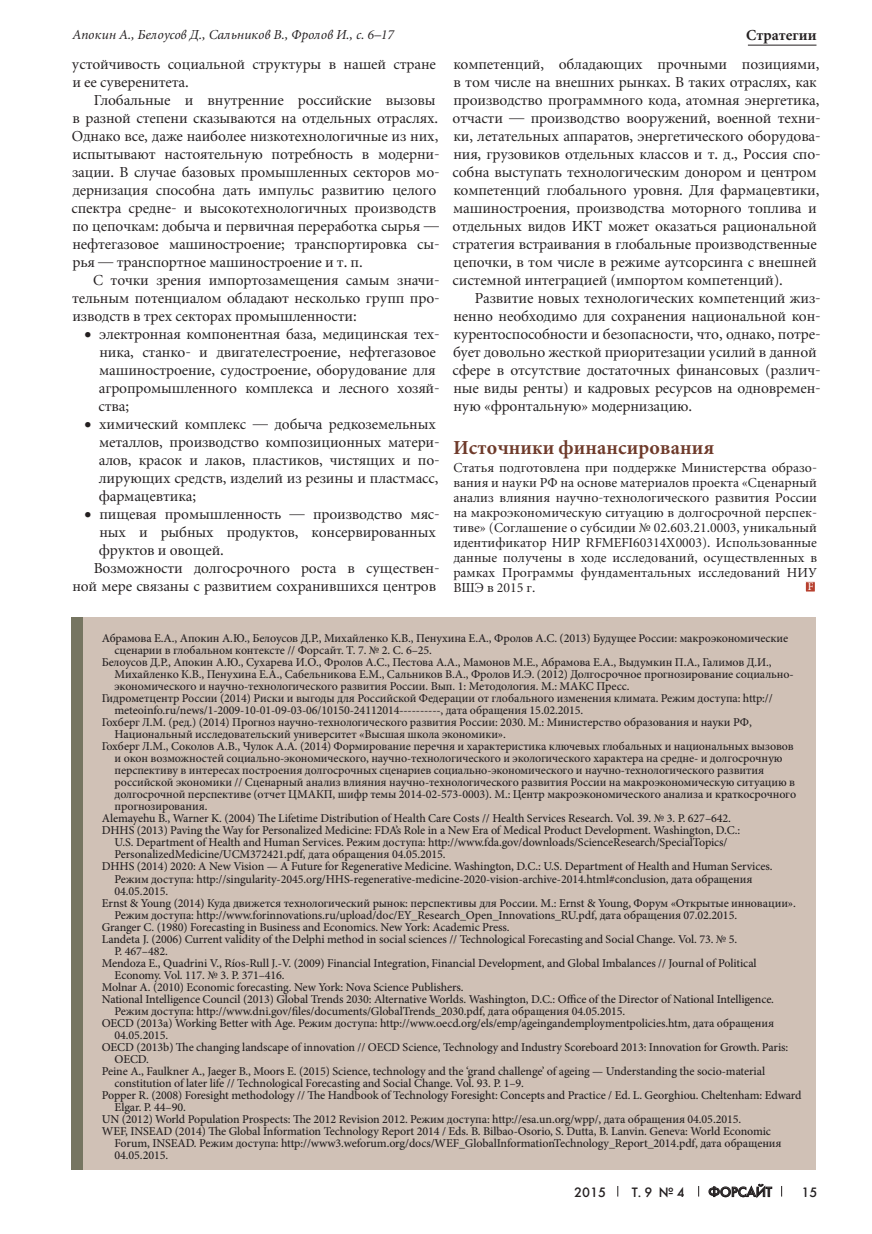
<style>
.page{position:relative;width:872px;height:1234px;background:#fff}
.page>*{position:absolute;margin:0;border:0;box-sizing:border-box;transform-origin:0 0}
.t1{font:700 19.5px "Miniature";letter-spacing:.01em;color:#6e3a2a}
.Обычный{font:15px/18px "Miniature";letter-spacing:-.01em;color:#231f20}
.Абзац_списка{font:15px/18px "Miniature";letter-spacing:-.01em;color:#231f20}
.t2{font:700 15px "Miniature";color:#231f20}
.t3{font:13.5px/15px "Miniature";color:#231f20;text-align:justify}
.Body_A{font:italic 13.5px "Miniature";color:#231f20}
.t4{font:13.5px "Futura Futuris C";color:#231f20}
.t5{font:500 12px/12px "Minion Pro";letter-spacing:-.01em;color:#231f20}
.t6{font:500 11.25px "Minion Pro";color:#fff;scale:.95 1}
</style>
<div class="page">
<hr style="left:748px;top:45px;width:68px;height:1px;background:#231f20">
<svg style="left:708px;top:1183px;width:64px;height:15px"></svg>
<div style="left:71px;top:617px;width:12px;height:552px;background:#767561"></div>
<div style="left:83px;top:617px;width:732px;height:552px;background:#d0c1b6"></div>
<div style="left:805px;top:581px;width:10px;height:11px;background:#b7402f"></div>
<div style="left:805px;top:581px;width:10px;height:11px;border:1px solid #fff"></div>
<p class="Body_A" style="left:72px;top:28px;width:323px">Апокин А., Белоусов Д., Сальников В., Фролов И., с. 6–17</p>
<p class="Абзац_списка" style="left:72px;top:55px;width:365px">устойчивость социальной структуры в нашей стране и ее суверенитета.</p>
<p class="Обычный" style="left:72px;top:91px;width:369px;text-indent:22px">Глобальные и внутренние российские вызовы в разной степени сказываются на отдельных отраслях.<br>Однако все, даже наиболее низкотехнологичные из них, испытывают настоятельную потребность в модерни&shy;зации. В случае базовых промышленных секторов мо&shy;дернизация способна дать импульс развитию целого спектра средне- и высокотехнологичных производств по цепочкам: добыча и первичная переработка сырья — нефтегазовое машиностроение; транспортировка сы&shy;рья — транспортное машиностроение и т. п.</p>
<p class="Абзац_списка" style="left:72px;top:271px;width:369px;text-align:justify;text-indent:21px">С точки зрения импортозамещения самым значи&shy;тельным потенциалом обладают несколько групп про&shy;изводств в трех секторах промышленности:</p>
<p class="Обычный" style="left:99px;top:325px;width:342px;text-indent:-14px">• электронная компонентная база, медицинская тех&shy;ника, станко- и двигателестроение, нефтегазовое машиностроение, судостроение, оборудование для агропромышленного комплекса и лесного хозяй&shy;ства;</p>
<p class="Обычный" style="left:99px;top:415px;width:342px;text-indent:-14px">• химический комплекс — добыча редкоземельных металлов, производство композиционных матери&shy;алов, красок и лаков, пластиков, чистящих и по&shy;лирующих средств, изделий из резины и пластмасс, фармацевтика;</p>
<p class="Обычный" style="left:99px;top:505px;width:342px;text-indent:-14px">• пищевая промышленность — производство мяс&shy;ных и рыбных продуктов, консервированных фруктов и овощей.</p>
<p class="Обычный" style="left:72px;top:559px;width:369px;text-align:right">Возможности долгосрочного роста в существен&shy;ной мере связаны с развитием сохранившихся центров</p>
<p class="t2" style="left:746px;top:28px;width:72px">Стратегии</p>
<p class="Обычный" style="left:452px;top:55px;width:369px">компетенций, обладающих прочными позициями, в том числе на внешних рынках. В таких отраслях, как производство программного кода, атомная энергетика, отчасти — производство вооружений, военной техни&shy;ки, летательных аппаратов, энергетического оборудова&shy;ния, грузовиков отдельных классов и т. д., Россия спо&shy;собна выступать технологическим донором и центром компетенций глобального уровня. Для фармацевтики, машиностроения, производства моторного топлива и отдельных видов ИКТ может оказаться рациональной стратегия встраивания в глобальные производственные цепочки, в том числе в режиме аутсорсинга с внешней системной интеграцией (импортом компетенций).</p>
<p class="Обычный" style="left:452px;top:289px;width:369px;text-indent:22px">Развитие новых технологических компетенций жиз&shy;ненно необходимо для сохранения национальной кон&shy;курентоспособности и безопасности, что, однако, потре&shy;бует довольно жесткой приоритезации усилий в данной сфере в отсутствие достаточных финансовых (различ&shy;ные виды ренты) и кадровых ресурсов на одновремен&shy;ную «фронтальную» модернизацию.</p>
<p class="t1" style="left:453px;top:437px;width:262px">Источники финансирования</p>
<p class="t3" style="left:453px;top:461px;width:365px">Статья подготовлена при поддержке Министерства образо&shy;вания и науки РФ на основе материалов проекта «Сценарный анализ влияния научно-технологического развития России на макроэкономическую ситуацию в долгосрочной перспек&shy;тиве» (Соглашение о субсидии № 02.603.21.0003, уникальный идентификатор НИР RFMEFI60314X0003). Использованные данные получены в ходе исследований, осуществленных в рамках Программы фундаментальных исследований НИУ ВШЭ в 2015 г.</p>
<p class="t6" style="left:807px;top:579px;width:8px">F</p>
<p class="t5" style="left:115px;top:632px;width:675px;text-indent:-13px">Абрамова Е.А., Апокин А.Ю., Белоусов Д.Р., Михайленко К.В., Пенухина Е.А., Фролов А.С. (2013) Будущее России: макроэкономические сценарии в глобальном контексте // Форсайт. Т. 7. № 2. С. 6–25.</p>
<p class="t5" style="left:115px;top:656px;width:680px;text-indent:-13px">Белоусов Д.Р., Апокин А.Ю., Сухарева И.О., Фролов А.С., Пестова А.А., Мамонов М.Е., Абрамова Е.А., Выдумкин П.А., Галимов Д.И.,<br>Михайленко К.В., Пенухина Е.А., Сабельникова Е.М., Сальников В.А., Фролов И.Э. (2012) Долгосрочное прогнозирование социально&shy;экономического и научно-технологического развития России. Вып. 1: Методология. М.: МАКС Пресс.</p>
<p class="t5" style="left:115px;top:692px;width:659px;text-indent:-13px">Гидрометцентр России (2014) Риски и выгоды для Российской Федерации от глобального изменения климата. Режим доступа: http:// meteoinfo.ru/news/1-2009-10-01-09-03-06/10150-24112014----------, дата обращения 15.02.2015.</p>
<p class="t5" style="left:115px;top:716px;width:639px;text-indent:-13px">Гохберг Л.М. (ред.) (2014) Прогноз научно-технологического развития России: 2030. М.: Министерство образования и науки РФ,<br>Национальный исследовательский университет «Высшая школа экономики».</p>
<p class="t5" style="left:115px;top:740px;width:683px;text-indent:-13px">Гохберг Л.М., Соколов А.В., Чулок А.А. (2014) Формирование перечня и характеристика ключевых глобальных и национальных вызовов и окон возможностей социально-экономического, научно-технологического и экологического характера на средне- и долгосрочную перспективу в интересах построения долгосрочных сценариев социально-экономического и научно-технологического развития российской экономики // Сценарный анализ влияния научно-технологического развития России на макроэкономическую ситуацию в долгосрочной перспективе (отчет ЦМАКП, шифр темы 2014-02-573-0003). М.: Центр макроэкономического анализа и краткосрочного прогнозирования.</p>
<p class="t5" style="left:102px;top:812px;width:630px">Alemayehu B., Warner K. (2004) The Lifetime Distribution of Health Care Costs // Health Services Research. Vol. 39. № 3. Р. 627–642.</p>
<p class="t5" style="left:115px;top:824px;width:627px;text-indent:-13px">DHHS (2013) Paving the Way for Personalized Medicine: FDA’s Role in a New Era of Medical Product Development. Washington, D.C.:<br>U.S. Department of Health and Human Services. Режим доступа: http://www.fda.gov/downloads/ScienceResearch/SpecialTopics/<br>PersonalizedMedicine/UCM372421.pdf, дата обращения 04.05.2015.</p>
<p class="t5" style="left:115px;top:860px;width:659px;text-indent:-13px">DHHS (2014) 2020: A New Vision — A Future for Regenerative Medicine. Washington, D.C.: U.S. Department of Health and Human Services.<br>Режим доступа: http://singularity-2045.org/HHS-regenerative-medicine-2020-vision-archive-2014.html#conclusion, дата обращения<br>04.05.2015.</p>
<p class="t5" style="left:115px;top:896px;width:683px;text-indent:-13px">Ernst &amp; Young (2014) Куда движется технологический рынок: перспективы для России. М.: Ernst &amp; Young, Форум «Открытые инновации».<br>Режим доступа: http://www.forinnovations.ru/upload/doc/EY_Research_Open_Innovations_RU.pdf, дата обращения 07.02.2015.</p>
<p class="t5" style="left:102px;top:920px;width:409px">Granger C. (1980) Forecasting in Business and Economics. New York: Academic Press.</p>
<p class="t5" style="left:115px;top:932px;width:624px;text-indent:-13px">Landeta J. (2006) Current validity of the Delphi method in social sciences // Technological Forecasting and Social Change. Vol. 73. № 5.<br>P. 467–482.</p>
<p class="t5" style="left:115px;top:956px;width:643px;text-indent:-13px">Mendoza E., Quadrini V., Ríos-Rull J.-V. (2009) Financial Integration, Financial Development, and Global Imbalances // Journal of Political<br>Economy. Vol. 117. № 3. Р. 371–416.</p>
<p class="t5" style="left:102px;top:980px;width:363px">Molnar A. (2010) Economic forecasting. New York: Nova Science Publishers.</p>
<p class="t5" style="left:115px;top:992px;width:661px;text-indent:-13px">National Intelligence Council (2013) Global Trends 2030: Alternative Worlds. Washington, D.C.: Office of the Director of National Intelligence.<br>Режим доступа: http://www.dni.gov/files/documents/GlobalTrends_2030.pdf, дата обращения 04.05.2015.</p>
<p class="t5" style="left:115px;top:1016px;width:661px;text-indent:-13px">OECD (2013a) Working Better with Age. Режим доступа: http://www.oecd.org/els/emp/ageingandemploymentpolicies.htm, дата обращения<br>04.05.2015.</p>
<p class="t5" style="left:115px;top:1040px;width:675px;text-indent:-13px">OECD (2013b) The changing landscape of innovation // OECD Science, Technology and Industry Scoreboard 2013: Innovation for Growth. Paris:<br>OECD.</p>
<p class="t5" style="left:115px;top:1064px;width:652px;text-indent:-13px">Peine A., Faulkner A., Jaeger B., Moors E. (2015) Science, technology and the ‘grand challenge’ of ageing — Understanding the socio-material constitution of later life // Technological Forecasting and Social Change. Vol. 93. P. 1–9.</p>
<p class="t5" style="left:115px;top:1088px;width:688px;text-indent:-13px">Popper R. (2008) Foresight methodology // The Handbook of Technology Foresight: Concepts and Practice / Ed. L. Georghiou. Cheltenham: Edward<br>Elgar. P. 44–90.</p>
<p class="t5" style="left:102px;top:1112px;width:641px">UN (2012) World Population Prospects: The 2012 Revision 2012. Режим доступа: http://esa.un.org/wpp/, дата обращения 04.05.2015.</p>
<p class="t5" style="left:115px;top:1124px;width:668px;text-indent:-13px">WEF, INSEAD (2014) The Global Information Technology Report 2014 / Eds. B. Bilbao-Osorio, S. Dutta, B. Lanvin. Geneva: World Economic<br>Forum, INSEAD. Режим доступа: http://www3.weforum.org/docs/WEF_GlobalInformationTechnology_Report_2014.pdf, дата обращения<br>04.05.2015.</p>
<p class="t4" style="left:574px;top:1183px;width:33px">2015</p>
<p class="t4" style="left:631px;top:1183px;width:55px">Т. 9 № 4</p>
<p class="t4" style="left:708px;top:1183px;width:65px">ФОРСАЙТ</p>
<p class="t4" style="left:801px;top:1183px;width:17px">15</p>
</div>
